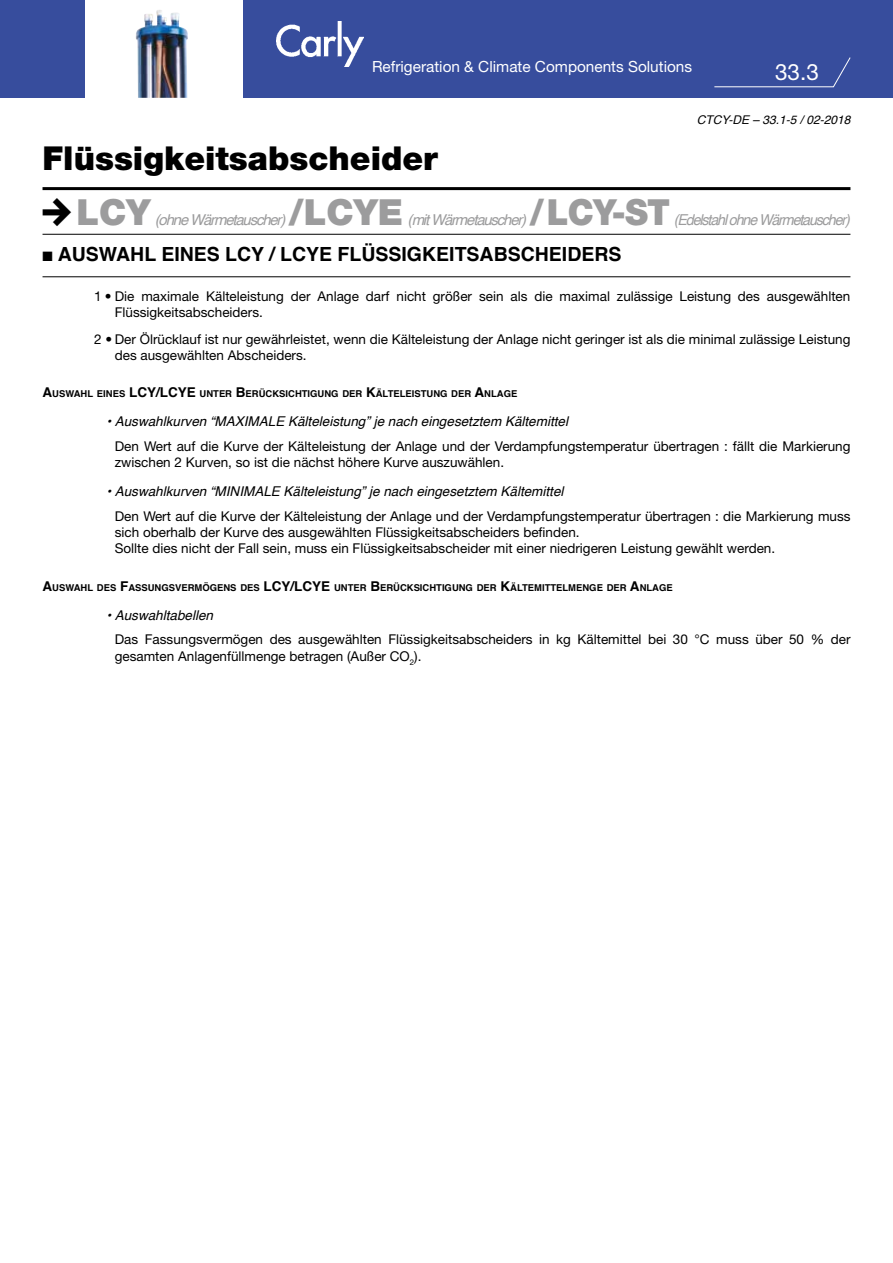
<style>
.page{position:relative;width:893px;height:1263px;background:#fff}
.page>*{position:absolute;margin:0;border:0;box-sizing:border-box;transform-origin:0 0}
.t1{font:900 36px "Helvetica Neue";color:#9c9c9d}
.t2{font:900 36px "Helvetica Neue";color:#9c9c9d;scale:.96 1}
.t3{font:900 33px "Helvetica Neue";color:#000}
.t4{font:22.5px "Helvetica Neue";color:#fff}
.t5{font:700 19.5px "Helvetica";color:#000}
.t6{font:15.3px "Helvetica Neue";color:#fff}
.t7{font:italic 15px "Helvetica";letter-spacing:-.08em;color:#9c9c9d}
.t8{font:italic 15px "Helvetica";letter-spacing:-.08em;color:#9c9c9d;scale:.96 1}
.t9{font:13.5px/16.2px "Helvetica Neue";color:#000}
.t10{font:italic 13.5px "Helvetica";color:#000}
.t11{font:italic 12px "Helvetica";color:#000}
.t12{font:700 9.45px "Helvetica";color:#000}
.s1{font-size:13.5px}
</style>
<div class="page">
<div style="left:0;top:0;width:893px;height:98px;background:#374d9d"></div>
<hr style="left:43px;top:187px;width:807px;height:3px;background:#000">
<hr style="left:43px;top:234px;width:807px;height:1px;background:#000">
<hr style="left:43px;top:276px;width:807px;height:1px;background:#000">
<div style="left:85px;top:0;width:157px;height:100px;background:#fff"></div>
<img style="left:276px;top:21px;width:88px;height:45px">
<svg style="left:714px;top:57px;width:137px;height:31px"></svg>
<img style="left:136px;top:10px;width:52px;height:88px">
<p class="t6" style="left:372px;top:57px;width:322px">Refrigeration &amp; Climate Components Solutions</p>
<h3 class="t4" style="left:775px;top:58px;width:45px">33.3</h3>
<h2 class="t3" style="left:43px;top:139px;width:397px">Flüssigkeitsabscheider</h2>
<p class="t11" style="left:697px;top:110px;width:155px">CTCY-DE – 33.1-5 / 02-2018</p>
<h1 class="t1" style="left:77px;top:190px;width:76px">LCY</h1>
<h1 class="t1" style="left:288px;top:190px;width:116px">/LCYE</h1>
<h1 class="t2" style="left:529px;top:190px;width:148px">/LCY-ST</h1>
<p class="t7" style="left:155px;top:208px;width:132px">(ohne Wärmetauscher)</p>
<p class="t7" style="left:407px;top:208px;width:120px">(mit Wärmetauscher)</p>
<p class="t8" style="left:674px;top:208px;width:185px">(Edelstahl ohne Wärmetauscher)</p>
<h3 class="t5" style="left:43px;top:238px;width:580px">■ AUSWAHL EINES LCY / LCYE FLÜSSIGKEITSABSCHEIDERS</h3>
<p class="t9" style="left:115px;top:288px;width:737px;text-indent:-21px">1 • Die maximale Kälteleistung der Anlage darf nicht größer sein als die maximal zulässige Leistung des ausgewählten<br>Flüssigkeitsabscheiders.</p>
<p class="t9" style="left:115px;top:331px;width:737px;text-indent:-21px">2 • Der Ölrücklauf ist nur gewährleistet, wenn die Kälteleistung der Anlage nicht geringer ist als die minimal zulässige Leistung des ausgewählten Abscheiders.</p>
<p class="t12" style="left:43px;top:386px;width:476px"><span class="s1">A</span>USWAHL EINES <span class="s1">LCY/LCYE</span> UNTER <span class="s1">B</span>ERÜCKSICHTIGUNG DER <span class="s1">K</span>ÄLTELEISTUNG DER <span class="s1">A</span>NLAGE</p>
<p class="t10" style="left:107px;top:411px;width:463px">• Auswahlkurven “MAXIMALE Kälteleistung” je nach eingesetztem Kältemittel</p>
<p class="t9" style="left:115px;top:438px;width:737px">Den Wert auf die Kurve der Kälteleistung der Anlage und der Verdampfungstemperatur übertragen : fällt die Markierung zwischen 2 Kurven, so ist die nächst höhere Kurve auszuwählen.</p>
<p class="t10" style="left:107px;top:481px;width:458px">• Auswahlkurven “MINIMALE Kälteleistung” je nach eingesetztem Kältemittel</p>
<p class="t9" style="left:115px;top:508px;width:737px">Den Wert auf die Kurve der Kälteleistung der Anlage und der Verdampfungstemperatur übertragen : die Markierung muss sich oberhalb der Kurve des ausgewählten Flüssigkeitsabscheiders befinden.<br>Sollte dies nicht der Fall sein, muss ein Flüssigkeitsabscheider mit einer niedrigeren Leistung gewählt werden.</p>
<p class="t12" style="left:43px;top:580px;width:632px"><span class="s1">A</span>USWAHL DES <span class="s1">F</span>ASSUNGSVERMÖGENS DES <span class="s1">LCY/LCYE</span> UNTER <span class="s1">B</span>ERÜCKSICHTIGUNG DER <span class="s1">K</span>ÄLTEMITTELMENGE DER <span class="s1">A</span>NLAGE</p>
<p class="t10" style="left:107px;top:604px;width:108px">• Auswahltabellen</p>
<p class="t9" style="left:115px;top:631px;width:737px">Das Fassungsvermögen des ausgewählten Flüssigkeitsabscheiders in kg Kältemittel bei 30 °C muss über 50 % der gesamten Anlagenfüllmenge betragen (Außer CO<sub>2</sub>).</p>
</div>
